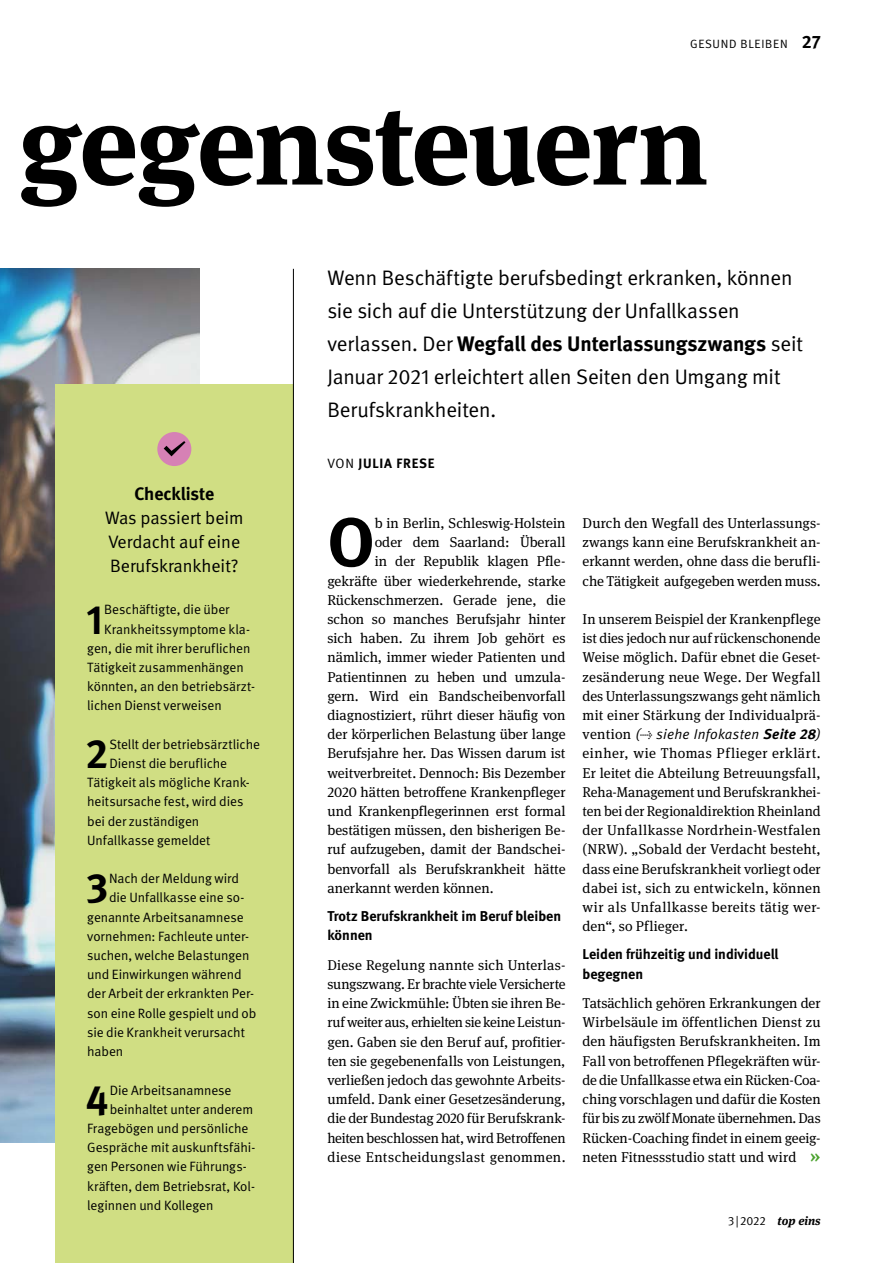
<style>
.page{position:relative;width:893px;height:1263px;background:#fff}
.page>*{position:absolute;margin:0;border:0;box-sizing:border-box;transform-origin:0 0}
.t1{font:700 112.5px "DGUV Meta Serif";letter-spacing:-.02em;color:#000}
.t2{font:700 69.45px "DGUV Meta";color:#000}
.t3{font:700 41.1px "DGUV Meta";color:#000}
.t4{font:21px/33px "DGUV Meta";letter-spacing:-.01em;color:#000}
.t5{font:18px/24px "DGUV Meta";color:#000}
.t6{font:700 18px "DGUV Meta";letter-spacing:-.005em;color:#000}
.t7{font:700 18px "DGUV Meta Serif";color:#4aa22d}
.t8{font:14.25px/19.2px "DGUV Meta Serif";color:#000;text-align:justify}
.t9{font:700 14.25px/19.5px "DGUV Meta";color:#000}
.t10{font:13.5px "DGUV Meta";letter-spacing:-.005em;color:#000}
.t11{font:700 13.5px "DGUV Meta";letter-spacing:.06em;color:#000}
.t12{font:12px "DGUV Meta";letter-spacing:.06em;color:#000}
.t13{font:italic 700 12px "DGUV Meta Serif";color:#000}
.s1{font-weight:700;font-size:18px}
.s2{font-weight:700}
.s3{font-weight:400}
.s4{font-family:"DGUV Meta";font-style:italic}
.s5{font-family:"DGUV Meta";font-weight:700;font-style:italic}
.s6{font-family:"DGUV Meta";font-weight:400;font-style:normal}
</style>
<div class="page">
<img style="left:0;top:269px;width:200px;height:873px">
<div style="left:55px;top:385px;width:238px;height:878px;background:#d0de83"></div>
<div style="left:157px;top:432px;width:34px;height:34px;background:#d681b5;border-radius:50%"></div>
<svg style="left:164px;top:441px;width:21px;height:15px"></svg>
<hr style="left:293px;top:269px;width:1px;height:994px;background:#000">
<p class="t12" style="left:690px;top:37px;width:132px">GESUND BLEIBEN <span class="s1">27</span></p>
<h1 class="t1" style="left:19px;top:76px;width:691px">gegensteuern</h1>
<p class="t4" style="left:327px;top:261px;width:477px">Wenn Beschäftigte berufsbedingt erkranken, können sie sich auf die Unterstützung der Unfallkassen verlassen. Der <span class="s2">Wegfall des Unterlassungszwangs</span> seit Januar 2021 erleichtert allen Seiten den Umgang mit Berufskrankheiten.</p>
<h4 class="t6" style="left:134px;top:483px;width:81px">Checkliste</h4>
<h5 class="t5" style="left:105px;top:506px;width:140px">Was passiert beim<br>Verdacht auf eine<br>Berufskrankheit?</h5>
<p class="t3" style="left:86px;top:595px;width:18px">1</p>
<p class="t10" style="left:104px;top:602px;width:127px">Beschäftigte, die über</p>
<p class="t10" style="left:104px;top:621px;width:147px">Krankheitssymptome kla-</p>
<p class="t10" style="left:87px;top:640px;width:165px">gen, die mit ihrer beruflichen</p>
<p class="t10" style="left:87px;top:659px;width:158px">Tätigkeit zusammenhängen</p>
<p class="t10" style="left:87px;top:679px;width:169px">könnten, an den betriebsärzt-</p>
<p class="t10" style="left:87px;top:698px;width:136px">lichen Dienst verweisen</p>
<p class="t3" style="left:86px;top:729px;width:24px">2</p>
<p class="t10" style="left:109px;top:736px;width:152px">Stellt der betriebsärztliche</p>
<p class="t10" style="left:109px;top:755px;width:119px">Dienst die berufliche</p>
<p class="t10" style="left:87px;top:775px;width:164px">Tätigkeit als mögliche Krank-</p>
<p class="t10" style="left:87px;top:794px;width:158px">heitsursache fest, wird dies</p>
<p class="t10" style="left:87px;top:813px;width:114px">bei der zuständigen</p>
<p class="t10" style="left:87px;top:832px;width:125px">Unfallkasse gemeldet</p>
<p class="t3" style="left:86px;top:864px;width:23px">3</p>
<p class="t10" style="left:109px;top:871px;width:132px">Nach der Meldung wird</p>
<p class="t10" style="left:109px;top:890px;width:137px">die Unfallkasse eine so-</p>
<p class="t10" style="left:87px;top:909px;width:158px">genannte Arbeitsanamnese</p>
<p class="t10" style="left:87px;top:928px;width:163px">vornehmen: Fachleute unter-</p>
<p class="t10" style="left:87px;top:947px;width:164px">suchen, welche Belastungen</p>
<p class="t10" style="left:87px;top:967px;width:156px">und Einwirkungen während</p>
<p class="t10" style="left:87px;top:986px;width:168px">der Arbeit der erkrankten Per-</p>
<p class="t10" style="left:87px;top:1005px;width:171px">son eine Rolle gespielt und ob</p>
<p class="t10" style="left:87px;top:1024px;width:159px">sie die Krankheit verursacht</p>
<p class="t10" style="left:87px;top:1043px;width:38px">haben</p>
<p class="t3" style="left:86px;top:1075px;width:24px">4</p>
<p class="t10" style="left:110px;top:1082px;width:123px">Die Arbeitsanamnese</p>
<p class="t10" style="left:110px;top:1101px;width:145px">beinhaltet unter anderem</p>
<p class="t10" style="left:87px;top:1120px;width:163px">Fragebögen und persönliche</p>
<p class="t10" style="left:87px;top:1139px;width:170px">Gespräche mit auskunftsfähi-</p>
<p class="t10" style="left:87px;top:1159px;width:161px">gen Personen wie Führungs-</p>
<p class="t10" style="left:87px;top:1178px;width:169px">kräften, dem Betriebsrat, Kol-</p>
<p class="t10" style="left:87px;top:1197px;width:128px">leginnen und Kollegen</p>
<p class="t11" style="left:327px;top:455px;width:109px"><span class="s3">VON</span> JULIA FRESE</p>
<p class="t2" style="left:327px;top:501px;width:49px">O</p>
<p class="t8" style="left:375px;top:514px;width:192px">b in Berlin, Schleswig-Holstein</p>
<p class="t8" style="left:375px;top:533px;width:192px">oder dem Saarland: Überall</p>
<p class="t8" style="left:375px;top:552px;width:192px">in der Republik klagen Pfle-</p>
<p class="t8" style="left:327px;top:571px;width:240px">gekräfte über wiederkehrende, starke</p>
<p class="t8" style="left:327px;top:591px;width:240px">Rückenschmerzen. Gerade jene, die</p>
<p class="t8" style="left:327px;top:610px;width:240px">schon so manches Berufsjahr hinter</p>
<p class="t8" style="left:327px;top:629px;width:240px">sich haben. Zu ihrem Job gehört es</p>
<p class="t8" style="left:327px;top:648px;width:240px">nämlich, immer wieder Patienten und</p>
<p class="t8" style="left:327px;top:667px;width:240px">Patientinnen zu heben und umzula-</p>
<p class="t8" style="left:327px;top:687px;width:240px">gern. Wird ein Bandscheibenvorfall</p>
<p class="t8" style="left:327px;top:706px;width:240px">diagnostiziert, rührt dieser häufig von</p>
<p class="t8" style="left:327px;top:725px;width:240px">der körperlichen Belastung über lange</p>
<p class="t8" style="left:327px;top:744px;width:240px">Berufsjahre her. Das Wissen darum ist</p>
<p class="t8" style="left:327px;top:763px;width:240px">weitverbreitet. Dennoch: Bis Dezember</p>
<p class="t8" style="left:327px;top:782px;width:240px">2020 hätten betroffene Krankenpfleger</p>
<p class="t8" style="left:327px;top:802px;width:240px">und Krankenpflegerinnen erst formal</p>
<p class="t8" style="left:327px;top:821px;width:240px">bestätigen müssen, den bisherigen Be-</p>
<p class="t8" style="left:327px;top:840px;width:240px">ruf aufzugeben, damit der Bandschei-</p>
<p class="t8" style="left:327px;top:859px;width:240px">benvorfall als Berufskrankheit hätte</p>
<p class="t8" style="left:327px;top:878px;width:168px">anerkannt werden können.</p>
<h4 class="t9" style="left:327px;top:906px;width:235px">Trotz Berufskrankheit im Beruf bleiben können</h4>
<p class="t8" style="left:327px;top:955px;width:240px">Diese Regelung nannte sich Unterlas&shy;sungszwang. Er brachte viele Versicherte in eine Zwickmühle: Übten sie ihren Be&shy;ruf weiter aus, erhielten sie keine Leistun&shy;gen. Gaben sie den Beruf auf, profitier&shy;ten sie gegebenenfalls von Leistungen, verließen jedoch das gewohnte Arbeits&shy;umfeld. Dank einer Gesetzesänderung, die der Bundestag 2020 für Berufskrank&shy;heiten beschlossen hat, wird Betroffenen diese Entscheidungslast genommen.</p>
<p class="t8" style="left:583px;top:514px;width:240px">Durch den Wegfall des Unterlassungs&shy;zwangs kann eine Berufskrankheit an&shy;erkannt werden, ohne dass die berufli&shy;che Tätigkeit aufgegeben werden muss.</p>
<p class="t8" style="left:583px;top:610px;width:240px">In unserem Beispiel der Krankenpflege ist dies jedoch nur auf rückenschonende Weise möglich. Dafür ebnet die Geset&shy;zesänderung neue Wege. Der Wegfall des Unterlassungszwangs geht nämlich mit einer Stärkung der Individualprä&shy;vention <span class="s4">(→ siehe Infokasten</span> <span class="s5">Seite 28</span><span class="s4">) </span>einher, wie Thomas Pflieger erklärt.<br>Er leitet die Abteilung Betreuungsfall, Reha-Management und Berufskrankhei&shy;ten bei der Regionaldirektion Rheinland der Unfallkasse Nordrhein-Westfalen (NRW). „Sobald der Verdacht besteht, dass eine Berufskrankheit vorliegt oder dabei ist, sich zu entwickeln, können wir als Unfallkasse bereits tätig wer&shy;den“, so Pflieger.</p>
<h4 class="t9" style="left:583px;top:945px;width:197px">Leiden frühzeitig und individuell begegnen</h4>
<p class="t8" style="left:583px;top:994px;width:240px">Tatsächlich gehören Erkrankungen der Wirbelsäule im öffentlichen Dienst zu den häufigsten Berufskrankheiten. Im Fall von betroffenen Pflegekräften wür&shy;de die Unfallkasse etwa ein Rücken-Coa&shy;ching vorschlagen und dafür die Kosten für bis zu zwölf Monate übernehmen. Das Rücken-Coaching findet in einem geeig&shy;neten Fitnessstudio statt und wird</p>
<p class="t7" style="left:810px;top:1145px;width:12px">»</p>
<p class="t13" style="left:728px;top:1213px;width:94px"><span class="s6">3|2022</span> top eins</p>
</div>
